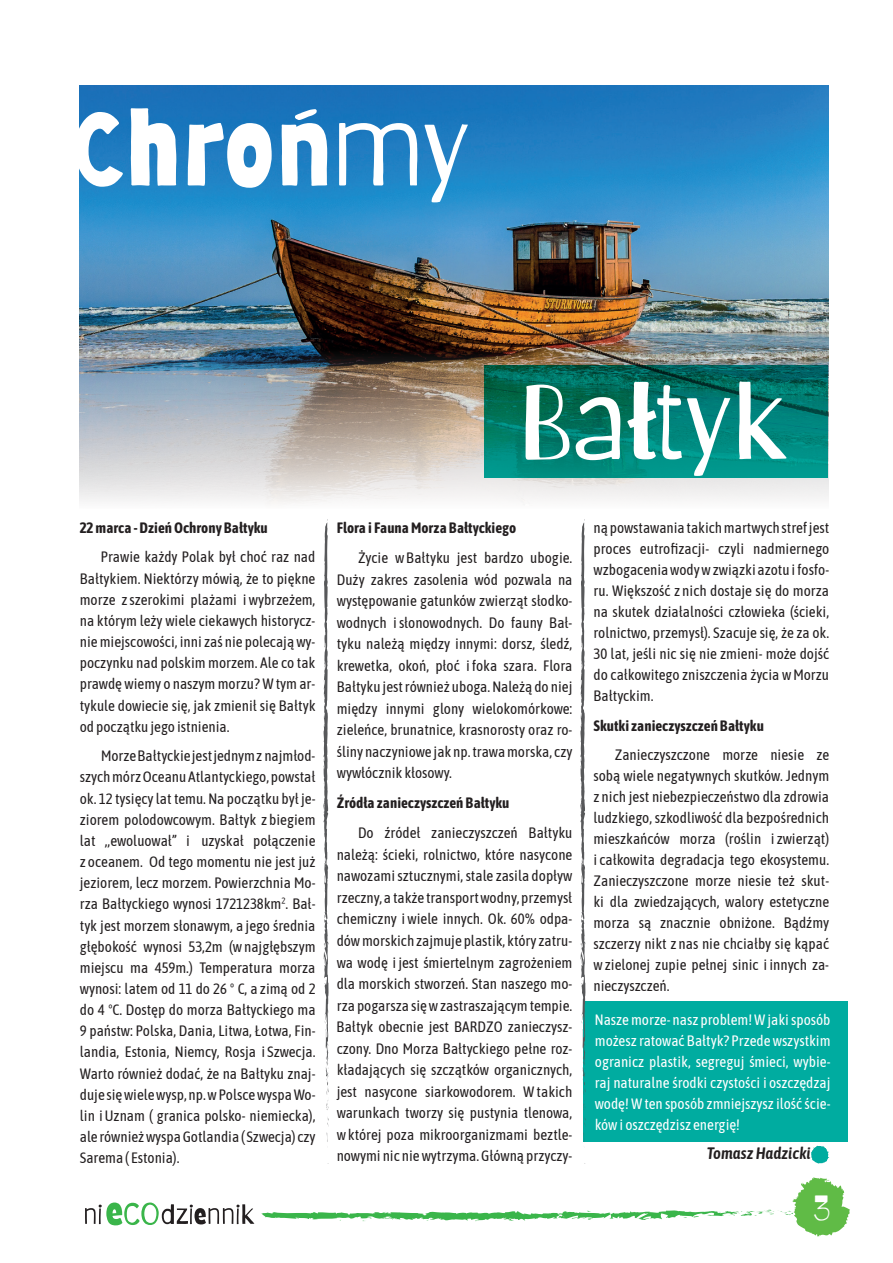
<style>
.page{position:relative;width:893px;height:1263px;background:#fff}
.page>*{position:absolute;margin:0;border:0;box-sizing:border-box;transform-origin:0 0}
.t1{font:104.4px "Barriecito";color:#fff}
.t2{font:34.5px "Barriecito";color:#fff}
.t3{font:italic 600 16.5px "Asap Condensed";color:#231f20}
.t4{font:15px/21.1px "Asap Condensed";color:#231f20;text-align:justify}
.t5{font:15px/21px "Asap Condensed";color:#fff;text-align:justify}
.t6{font:700 15px "Asap Condensed";color:#231f20}
</style>
<div class="page">
<svg style="left:261px;top:1177px;width:589px;height:60px"></svg>
<svg style="left:85px;top:1202px;width:169px;height:23px"></svg>
<div style="left:583px;top:1001px;width:265px;height:140px;background:#00aca0"></div>
<img style="left:79px;top:85px;width:749px;height:419px">
<svg style="left:811px;top:1145px;width:18px;height:19px"></svg>
<div style="left:815px;top:1148px;width:11px;height:14px;background:#00aca0;border-radius:50%"></div>
<svg style="left:323px;top:519px;width:6px;height:623px"></svg>
<svg style="left:580px;top:519px;width:6px;height:623px"></svg>
<svg style="left:485px;top:365px;width:343px;height:113px;background:#007b6d"></svg>
<h1 class="t1" style="left:71px;top:77px;width:400px">Chrońmy</h1>
<h1 class="t1" style="left:519px;top:350px;width:267px">Bałtyk</h1>
<p class="t6" style="left:80px;top:517px;width:190px">22 marca - Dzień Ochrony Bałtyku</p>
<p class="t4" style="left:80px;top:546px;width:237px;text-indent:21px">Prawie każdy Polak był choć raz nad Bałtykiem. Niektórzy mówią, że to piękne morze z szerokimi plażami i wybrzeżem, na którym leży wiele ciekawych historycz&shy;nie miejscowości, inni zaś nie polecająwy&shy;poczynku nad polskim morzem. Ale co tak prawdę wiemy o naszym morzu? W tym ar&shy;tykule dowiecie się, jak zmienił się Bałtyk od początku jego istnienia.</p>
<p class="t4" style="left:80px;top:745px;width:237px;text-indent:21px">MorzeBałtyckiejestjednymz najmłod&shy;szychmórzOceanuAtlantyckiego,powstał ok. 12 tysięcy lat temu. Na początku był je&shy;ziorem polodowcowym. Bałtyk z biegiem lat ,,ewoluował” i uzyskał połączenie z oceanem. Od tego momentu nie jest już jeziorem, lecz morzem. Powierzchnia Mo&shy;rza Bałtyckiego wynosi 1721238km². Bał&shy;tyk jest morzem słonawym, a jego średnia głębokość wynosi 53,2m (w najgłębszym miejscu ma 459m.) Temperatura morza wynosi: latem od 11 do 26 ° C, a zimą od 2 do 4 °C. Dostęp do morza Bałtyckiego ma 9 państw: Polska, Dania, Litwa, Łotwa, Fin&shy;landia, Estonia, Niemcy, Rosja i Szwecja.<br>Warto również dodać, że na Bałtyku znaj&shy;dujesięwielewysp,np.w PolscewyspaWo&shy;lin i Uznam ( granica polsko- niemiecka), alerównieżwyspaGotlandia( Szwecja) czy Sarema ( Estonia).</p>
<p class="t6" style="left:337px;top:517px;width:181px">Flora i Fauna Morza Bałtyckiego</p>
<p class="t4" style="left:337px;top:546px;width:237px;text-indent:21px">Życie w Bałtyku jest bardzo ubogie.<br>Duży zakres zasolenia wód pozwala na występowanie gatunków zwierząt słodko&shy;wodnych i słonowodnych. Do fauny Bał&shy;tyku należą między innymi: dorsz, śledź, krewetka, okoń, płoć i foka szara. Flora Bałtyku jestrównież uboga.Należą do niej między innymi glony wielokomórkowe: zieleńce, brunatnice, krasnorosty oraz ro&shy;śliny naczyniowe jak np.trawamorska, czy wywłócznik kłosowy.</p>
<p class="t6" style="left:337px;top:792px;width:174px">Źródła zanieczyszczeń Bałtyku</p>
<p class="t4" style="left:337px;top:821px;width:237px;line-height:21.6px;text-indent:21px">Do źródeł zanieczyszczeń Bałtyku należą: ścieki, rolnictwo, które nasycone nawozamisztucznymi,stale zasila dopływ rzeczny,a takżetransportwodny,przemysł chemiczny i wiele innych. Ok. 60% odpa&shy;dówmorskich zajmuje plastik, który zatru&shy;wa wodę i jest śmiertelnym zagrożeniem dla morskich stworzeń. Stan naszego mo&shy;rza pogarsza sięw zastraszającymtempie.<br>Bałtyk obecnie jest BARDZO zanieczysz&shy;czony. Dno Morza Bałtyckiego pełne roz&shy;kładających się szczątków organicznych, jest nasycone siarkowodorem. W takich warunkach tworzy się pustynia tlenowa, w której poza mikroorganizmami beztle&shy;nowymi nic niewytrzyma.Główną przyczy-</p>
<p class="t4" style="left:593px;top:517px;width:237px">nąpowstawaniatakichmartwychstrefjest proces eutrofizacji- czyli nadmiernego wzbogaceniawodyw związkiazotui fosfo&shy;ru. Większość z nich dostaje się do morza na skutek działalności człowieka (ścieki, rolnictwo, przemysł). Szacuje się, że za ok.<br>30 lat, jeśli nic się nie zmieni- może dojść do całkowitego zniszczenia życia w Morzu Bałtyckim.</p>
<p class="t6" style="left:593px;top:715px;width:172px">Skutki zanieczyszczeń Bałtyku</p>
<p class="t4" style="left:593px;top:744px;width:237px;text-indent:21px">Zanieczyszczone morze niesie ze sobą wiele negatywnych skutków. Jednym z nich jest niebezpieczeństwo dla zdrowia ludzkiego, szkodliwość dla bezpośrednich mieszkańców morza (roślin i zwierząt) i całkowita degradacja tego ekosystemu.<br>Zanieczyszczone morze niesie też skut&shy;ki dla zwiedzających, walory estetyczne morza są znacznie obniżone. Bądźmy szczerzy nikt z nas nie chciałby się kąpać w zielonej zupie pełnej sinic i innych za&shy;nieczyszczeń.</p>
<p class="t5" style="left:595px;top:1008px;width:237px">Naszemorze- nasz problem!W jakisposób możesz ratować Bałtyk? Przedewszystkim ogranicz plastik, segreguj śmieci, wybie&shy;raj naturalne środki czystości i oszczędzaj wodę!W ten sposób zmniejszysz ilość ście&shy;kówi oszczędzisz energię!</p>
<p class="t3" style="left:707px;top:1142px;width:105px">Tomasz Hadzicki</p>
<h2 class="t2" style="left:813px;top:1184px;width:19px">3</h2>
</div>
